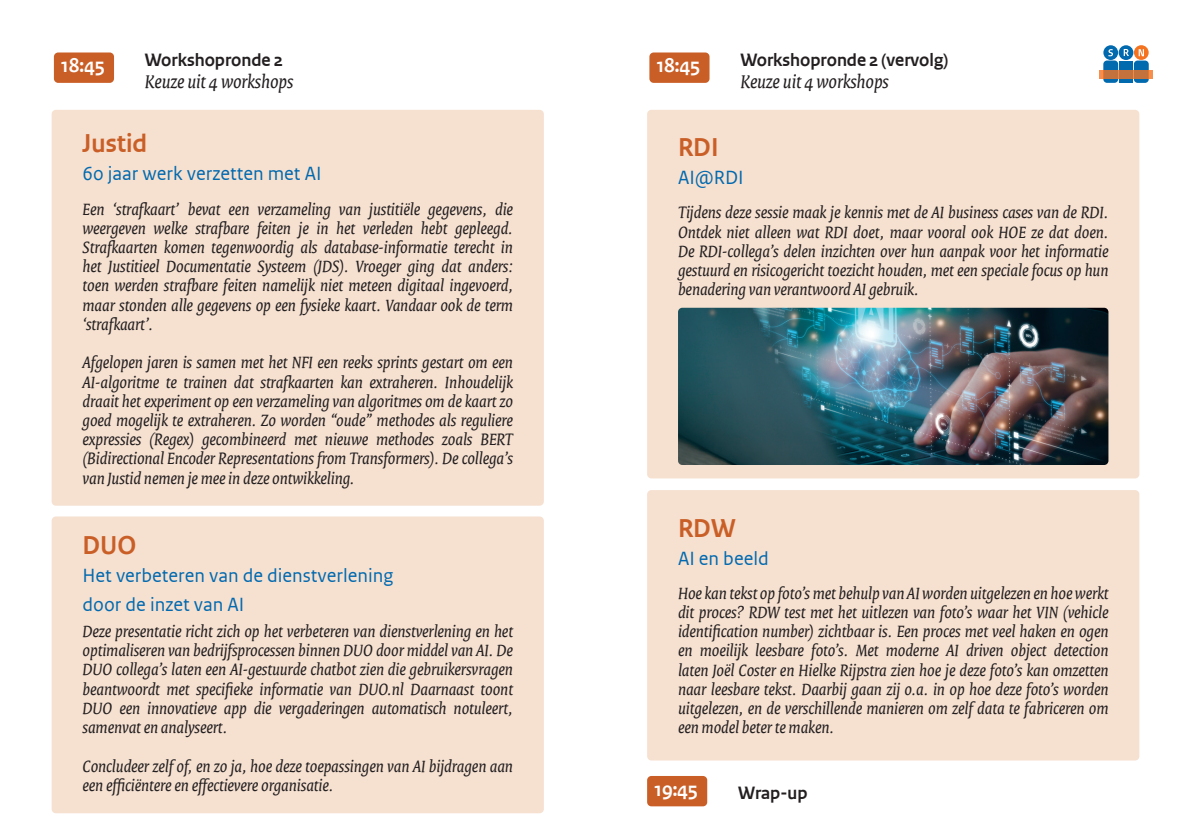
<style>
.page{position:relative;width:1191px;height:840px;background:#fff}
.page>*{position:absolute;margin:0;border:0;box-sizing:border-box;transform-origin:0 0}
.t1{font:700 26px "Rijksoverheid Sans Heading";color:#c95f27}
.t2{font:700 20px "Rijksoverheid Sans Heading";color:#fff}
.t3{font:18px/28px "Rijksoverheid Sans Text";color:#0169af}
.t4{font:700 18px "Rijksoverheid Sans Heading";color:#231f20}
.t5{font:italic 18px "Rijksoverheid Serif";color:#231f20}
.t6{font:italic 16px/19.2px "Rijksoverheid Serif";color:#231f20;text-align:justify}
</style>
<div class="page">
<div style="left:647px;top:110px;width:492px;height:368px;background:#f6e1d1;border-radius:4px"></div>
<div style="left:52px;top:110px;width:492px;height:395px;background:#f6e1d1;border-radius:4px"></div>
<div style="left:54px;top:52px;width:60px;height:31px;background:#c95f27;border-radius:4px"></div>
<div style="left:52px;top:516px;width:492px;height:296px;background:#f6e1d1;border-radius:4px"></div>
<div style="left:647px;top:490px;width:492px;height:270px;background:#f6e1d1;border-radius:4px"></div>
<div style="left:649px;top:52px;width:60px;height:31px;background:#c95f27;border-radius:4px"></div>
<div style="left:1118px;top:45px;width:15px;height:15px;background:#0169ae;border-radius:50%"></div>
<svg style="left:1123px;top:49px;width:6px;height:7px"></svg>
<div style="left:1103px;top:45px;width:15px;height:15px;background:#0169ae;border-radius:50%"></div>
<svg style="left:1108px;top:49px;width:5px;height:7px"></svg>
<div style="left:1134px;top:45px;width:14px;height:15px;background:#f47321;border-radius:50%"></div>
<svg style="left:1138px;top:49px;width:6px;height:7px"></svg>
<div style="left:1119px;top:61px;width:14px;height:22px;background:#0169ae"></div>
<div style="left:1103px;top:60px;width:15px;height:23px;background:#0169ae;border-radius:4px"></div>
<div style="left:1133px;top:60px;width:15px;height:23px;background:#0169ae;border-radius:4px"></div>
<svg style="left:1099px;top:70px;width:54px;height:9px"></svg>
<div style="left:647px;top:775px;width:60px;height:30px;background:#c95f27;border-radius:4px"></div>
<img style="left:678px;top:307px;width:430px;height:157px">
<p class="t2" style="left:61px;top:54px;width:45px">18:45</p>
<p class="t4" style="left:145px;top:50px;width:140px">Workshopronde 2</p>
<p class="t5" style="left:145px;top:71px;width:150px">Keuze uit 4 workshops</p>
<h1 class="t1" style="left:83px;top:128px;width:66px">Justid</h1>
<p class="t3" style="left:83px;top:159px;width:240px">60 jaar werk verzetten met AI</p>
<p class="t6" style="left:83px;top:200px;width:432px">Een ‘strafkaart’ bevat een verzameling van justitiële gegevens, die weergeven welke strafbare feiten je in het verleden hebt gepleegd.<br>Strafkaarten komen tegenwoordig als database-informatie terecht in het Justitieel Documentatie Systeem (JDS). Vroeger ging dat anders: toen werden strafbare feiten namelijk niet meteen digitaal ingevoerd, maar stonden alle gegevens op een fysieke kaart. Vandaar ook de term ‘strafkaart’.</p>
<p class="t6" style="left:83px;top:353px;width:432px">Afgelopen jaren is samen met het NFI een reeks sprints gestart om een AI-algoritme te trainen dat strafkaarten kan extraheren. Inhoudelijk draait het experiment op een verzameling van algoritmes om de kaart zo goed mogelijk te extraheren. Zo worden “oude” methodes als reguliere expressies (Regex) gecombineerd met nieuwe methodes zoals BERT (Bidirectional Encoder Representations from Transformers). De collega’s van Justid nemen je mee in deze ontwikkeling.</p>
<h1 class="t1" style="left:83px;top:530px;width:55px">DUO</h1>
<p class="t3" style="left:83px;top:561px;width:312px">Het verbeteren van de dienstverlening door de inzet van AI</p>
<p class="t6" style="left:83px;top:621px;width:432px">Deze presentatie richt zich op het verbeteren van dienstverlening en het optimaliseren van bedrijfsprocessen binnen DUO door middel van AI. De DUO collega’s laten een AI-gestuurde chatbot zien die gebruikersvragen beantwoordt met specifieke informatie van DUO.nl Daarnaast toont DUO een innovatieve app die vergaderingen automatisch notuleert, samenvat en analyseert.</p>
<p class="t6" style="left:83px;top:756px;width:432px">Concludeer zelf of, en zo ja, hoe deze toepassingen van AI bijdragen aan een efficiëntere en effectievere organisatie.</p>
<p class="t2" style="left:657px;top:54px;width:45px">18:45</p>
<p class="t4" style="left:740px;top:50px;width:209px">Workshopronde 2 (vervolg)</p>
<p class="t5" style="left:740px;top:71px;width:150px">Keuze uit 4 workshops</p>
<h1 class="t1" style="left:678px;top:132px;width:42px">RDI</h1>
<p class="t3" style="left:678px;top:163px;width:67px">AI@RDI</p>
<p class="t6" style="left:678px;top:203px;width:432px">Tijdens deze sessie maak je kennis met de AI business cases van de RDI.<br>Ontdek niet alleen wat RDI doet, maar vooral ook HOE ze dat doen.<br>De RDI-collega’s delen inzichten over hun aanpak voor het informatie gestuurd en risicogericht toezicht houden, met een speciale focus op hun benadering van verantwoord AI gebruik.</p>
<h1 class="t1" style="left:678px;top:512px;width:59px">RDW</h1>
<p class="t3" style="left:678px;top:543px;width:92px">AI en beeld</p>
<p class="t6" style="left:678px;top:583px;width:432px">Hoe kan tekst op foto’s met behulp van AI worden uitgelezen en hoe werkt dit proces? RDW test met het uitlezen van foto’s waar het VIN (vehicle identification number) zichtbaar is. Een proces met veel haken en ogen en moeilijk leesbare foto’s. Met moderne AI driven object detection laten Joël Coster en Hielke Rijpstra zien hoe je deze foto’s kan omzetten naar leesbare tekst. Daarbij gaan zij o.a. in op hoe deze foto’s worden uitgelezen, en de verschillende manieren om zelf data te fabriceren om een model beter te maken.</p>
<p class="t2" style="left:654px;top:776px;width:45px">19:45</p>
<p class="t4" style="left:738px;top:781px;width:71px">Wrap-up</p>
</div>
